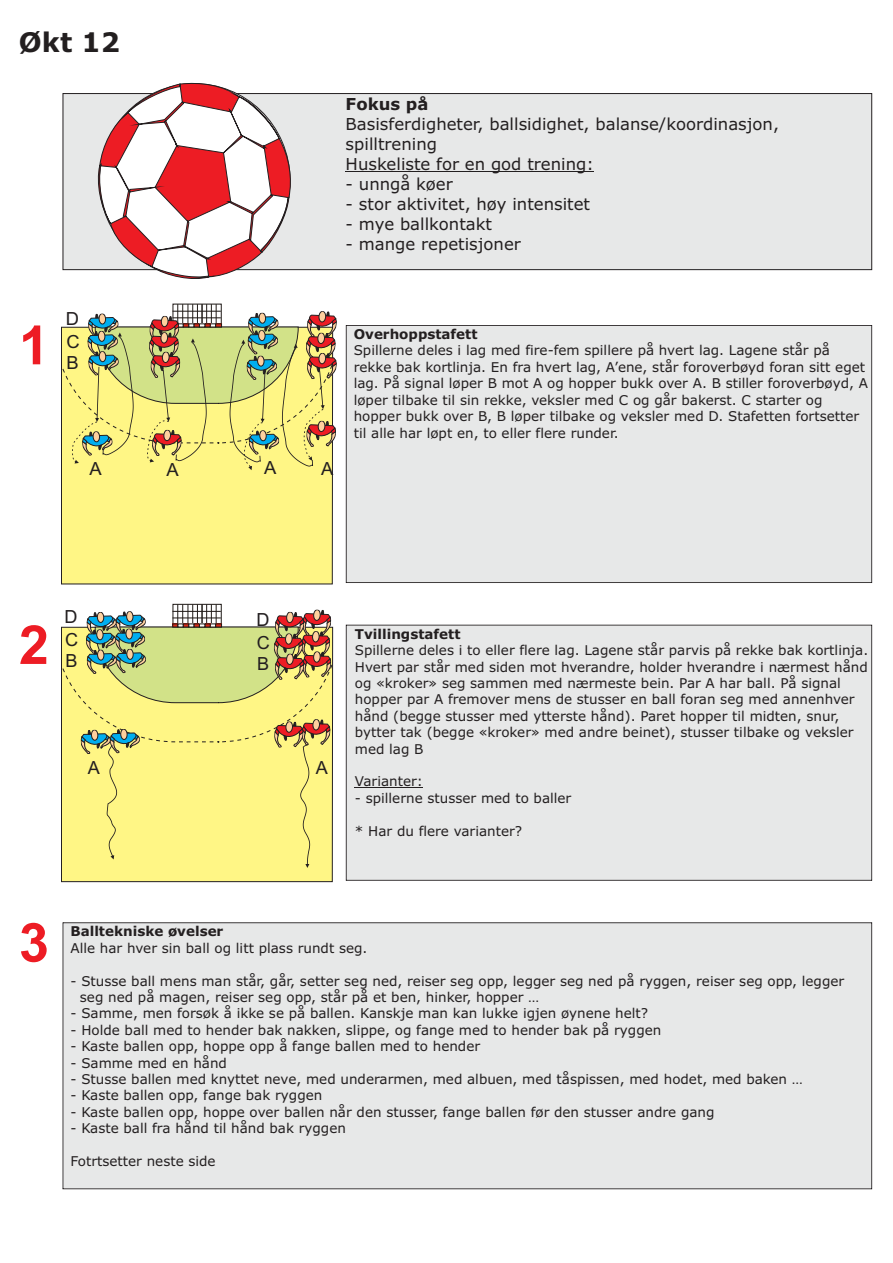
<style>
.page{position:relative;width:893px;height:1263px;background:#fff}
.page>*{position:absolute;margin:0;border:0;box-sizing:border-box;transform-origin:0 0}
.t1{font:700 54px "Arial";color:#ed1c24}
.t2{font:700 27px "Verdana";color:#231f20}
.t3{font:18.15px "Arial";color:#231f20}
.t4{font:16.5px/20.1px "Verdana";color:#231f20}
.t5{font:700 16.5px "Verdana";color:#231f20}
.t6{font:13.5px/16.4px "Verdana";color:#231f20}
.t7{font:700 13.5px "Verdana";color:#231f20}
</style>
<div class="page">
<div style="left:346px;top:325px;width:526px;height:258px;background:#e7e8e8"></div>
<div style="left:61px;top:327px;width:272px;height:257px;background:#fff685;border:1px solid #231f20"></div>
<svg style="left:61px;top:304px;width:276px;height:166px"></svg>
<div style="left:346px;top:625px;width:526px;height:256px;background:#e7e8e8"></div>
<hr style="left:355px;top:788px;width:68px;height:1px;background:#231f20">
<div style="left:61px;top:627px;width:272px;height:255px;background:#fff685;border:1px solid #231f20"></div>
<svg style="left:61px;top:604px;width:272px;height:264px"></svg>
<div style="left:63px;top:922px;width:809px;height:267px;background:#e7e8e8"></div>
<div style="left:63px;top:93px;width:809px;height:177px;background:#e7e8e8;border:1px solid #231f20"></div>
<svg style="left:96px;top:82px;width:197px;height:197px"></svg>
<hr style="left:346px;top:172px;width:248px;height:1px;background:#231f20">
<h2 class="t2" style="left:19px;top:31px;width:103px">Økt 12</h2>
<p class="t5" style="left:346px;top:97px;width:84px">Fokus på</p>
<p class="t4" style="left:346px;top:115px;width:435px">Basisferdigheter, ballsidighet, balanse/koordinasjon, spilltrening<br>Huskeliste for en god trening:</p>
<p class="t4" style="left:346px;top:175px;width:109px">- unngå køer</p>
<p class="t4" style="left:346px;top:195px;width:246px">- stor aktivitet, høy intensitet</p>
<p class="t4" style="left:346px;top:216px;width:148px">- mye ballkontakt</p>
<p class="t4" style="left:346px;top:236px;width:177px">- mange repetisjoner</p>
<h1 class="t1" style="left:19px;top:325px;width:32px">1</h1>
<h3 class="t3" style="left:66px;top:311px;width:15px">D</h3>
<h3 class="t3" style="left:66px;top:335px;width:15px">C</h3>
<h3 class="t3" style="left:67px;top:356px;width:14px">B</h3>
<h3 class="t3" style="left:89px;top:462px;width:14px">A</h3>
<h3 class="t3" style="left:167px;top:463px;width:14px">A</h3>
<h3 class="t3" style="left:264px;top:461px;width:14px">A</h3>
<h3 class="t3" style="left:321px;top:462px;width:14px">A</h3>
<p class="t7" style="left:354px;top:329px;width:125px">Overhoppstafett</p>
<p class="t6" style="left:354px;top:343px;width:516px">Spillerne deles i lag med fire-fem spillere på hvert lag. Lagene står på rekke bak kortlinja. En fra hvert lag, A’ene, står foroverbøyd foran sitt eget lag. På signal løper B mot A og hopper bukk over A. B stiller foroverbøyd, A løper tilbake til sin rekke, veksler med C og går bakerst. C starter og hopper bukk over B, B løper tilbake og veksler med D. Stafetten fortsetter til alle har løpt en, to eller flere runder.</p>
<h3 class="t3" style="left:65px;top:610px;width:15px">D</h3>
<h3 class="t3" style="left:256px;top:613px;width:15px">D</h3>
<h1 class="t1" style="left:19px;top:625px;width:32px">2</h1>
<p class="t7" style="left:355px;top:628px;width:107px">Tvillingstafett</p>
<h3 class="t3" style="left:65px;top:633px;width:15px">C</h3>
<h3 class="t3" style="left:257px;top:636px;width:15px">C</h3>
<p class="t6" style="left:355px;top:643px;width:515px">Spillerne deles i to eller flere lag. Lagene står parvis på rekke bak kortlinja.<br>Hvert par står med siden mot hverandre, holder hverandre i nærmest hånd og «kroker» seg sammen med nærmeste bein. Par A har ball. På signal hopper par A fremover mens de stusser en ball foran seg med annenhver hånd (begge stusser med ytterste hånd). Paret hopper til midten, snur, bytter tak (begge «kroker» med andre beinet), stusser tilbake og veksler med lag B</p>
<p class="t6" style="left:355px;top:774px;width:70px">Varianter:</p>
<p class="t6" style="left:355px;top:791px;width:218px">- spillerne stusser med to baller</p>
<p class="t6" style="left:355px;top:824px;width:169px">* Har du flere varianter?</p>
<h3 class="t3" style="left:65px;top:654px;width:14px">B</h3>
<h3 class="t3" style="left:257px;top:657px;width:14px">B</h3>
<h3 class="t3" style="left:88px;top:761px;width:14px">A</h3>
<h3 class="t3" style="left:316px;top:761px;width:14px">A</h3>
<h1 class="t1" style="left:19px;top:922px;width:32px">3</h1>
<p class="t7" style="left:70px;top:926px;width:154px">Balltekniske øvelser</p>
<p class="t6" style="left:70px;top:941px;width:299px">Alle har hver sin ball og litt plass rundt seg.</p>
<p class="t6" style="left:80px;top:974px;width:766px;text-indent:-10px">- Stusse ball mens man står, går, setter seg ned, reiser seg opp, legger seg ned på ryggen, reiser seg opp, legger seg ned på magen, reiser seg opp, står på et ben, hinker, hopper …</p>
<p class="t6" style="left:70px;top:1006px;width:579px">- Samme, men forsøk å ikke se på ballen. Kanskje man kan lukke igjen øynene helt?</p>
<p class="t6" style="left:70px;top:1023px;width:592px">- Holde ball med to hender bak nakken, slippe, og fange med to hender bak på ryggen</p>
<p class="t6" style="left:70px;top:1039px;width:411px">- Kaste ballen opp, hoppe opp å fange ballen med to hender</p>
<p class="t6" style="left:70px;top:1056px;width:158px">- Samme med en hånd</p>
<p class="t6" style="left:70px;top:1072px;width:734px">- Stusse ballen med knyttet neve, med underarmen, med albuen, med tåspissen, med hodet, med baken …</p>
<p class="t6" style="left:70px;top:1088px;width:253px">- Kaste ballen opp, fange bak ryggen</p>
<p class="t6" style="left:70px;top:1105px;width:646px">- Kaste ballen opp, hoppe over ballen når den stusser, fange ballen før den stusser andre gang</p>
<p class="t6" style="left:70px;top:1121px;width:277px">- Kaste ball fra hånd til hånd bak ryggen</p>
<p class="t6" style="left:70px;top:1154px;width:147px">Fotrtsetter neste side</p>
</div>
